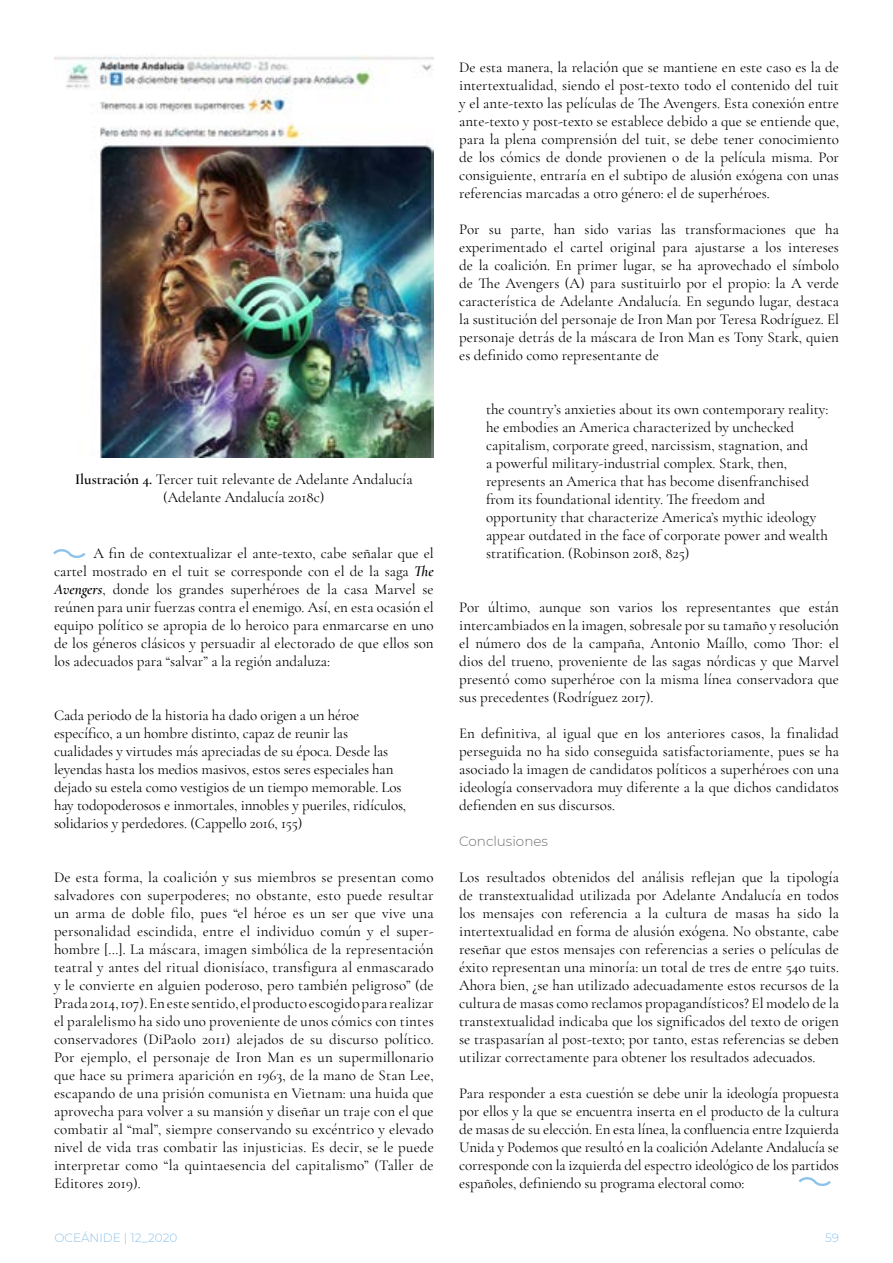
<style>
.page{position:relative;width:893px;height:1263px;background:#fff}
.page>*{position:absolute;margin:0;border:0;box-sizing:border-box;transform-origin:0 0}
.t1{font:15px/18px "Cormorant Garamond";color:#000;text-align:justify}
.t2{font:300 13.5px "Montserrat";color:#706f6f}
.t3{font:300 12px "Montserrat";color:#8dc2ea}
.s1{font-weight:600}
.s2{font-weight:600;font-style:italic}
</style>
<div class="page">
<svg style="left:798px;top:1177px;width:33px;height:9px"></svg>
<svg style="left:53px;top:549px;width:33px;height:9px"></svg>
<img style="left:54px;top:54px;width:380px;height:403px">
<p class="t1" style="left:75px;top:470px;width:339px;text-align:center"><span class="s1">Ilustración 4.</span> Tercer tuit relevante de Adelante Andalucía (Adelante Andalucía 2018c)</p>
<p class="t1" style="left:54px;top:544px;width:381px;text-indent:39px">A fin de contextualizar el ante-texto, cabe señalar que el cartel mostrado en el tuit se corresponde con el de la saga <span class="s2">The Avengers</span>, donde los grandes superhéroes de la casa Marvel se reúnen para unir fuerzas contra el enemigo. Así, en esta ocasión el equipo político se apropia de lo heroico para enmarcarse en uno de los géneros clásicos y persuadir al electorado de que ellos son los adecuados para “salvar” a la región andaluza:</p>
<p class="t1" style="left:54px;top:706px;width:354px;text-align:left">Cada periodo de la historia ha dado origen a un héroe específico, a un hombre distinto, capaz de reunir las cualidades y virtudes más apreciadas de su época. Desde las leyendas hasta los medios masivos, estos seres especiales han dejado su estela como vestigios de un tiempo memorable. Los hay todopoderosos e inmortales, innobles y pueriles, ridículos, solidarios y perdedores. (Cappello 2016, 155)</p>
<p class="t1" style="left:54px;top:868px;width:381px">De esta forma, la coalición y sus miembros se presentan como salvadores con superpoderes; no obstante, esto puede resultar un arma de doble filo, pues “el héroe es un ser que vive una personalidad escindida, entre el individuo común y el super&shy;hombre […]. La máscara, imagen simbólica de la representación teatral y antes del ritual dionisíaco, transfigura al enmascarado y le convierte en alguien poderoso, pero también peligroso” (de Prada 2014, 107). En este sentido, el producto escogido para realizar el paralelismo ha sido uno proveniente de unos cómics con tintes conservadores (DiPaolo 2011) alejados de su discurso político.<br>Por ejemplo, el personaje de Iron Man es un supermillonario que hace su primera aparición en 1963, de la mano de Stan Lee, escapando de una prisión comunista en Vietnam: una huida que aprovecha para volver a su mansión y diseñar un traje con el que combatir al “mal”, siempre conservando su excéntrico y elevado nivel de vida tras combatir las injusticias. Es decir, se le puede interpretar como “la quintaesencia del capitalismo” (Taller de Editores 2019).</p>
<p class="t1" style="left:459px;top:58px;width:381px">De esta manera, la relación que se mantiene en este caso es la de intertextualidad, siendo el post-texto todo el contenido del tuit y el ante-texto las películas de The Avengers. Esta conexión entre ante-texto y post-texto se establece debido a que se entiende que, para la plena comprensión del tuit, se debe tener conocimiento de los cómics de donde provienen o de la película misma. Por consiguiente, entraría en el subtipo de alusión exógena con unas referencias marcadas a otro género: el de superhéroes.</p>
<p class="t1" style="left:459px;top:220px;width:381px">Por su parte, han sido varias las transformaciones que ha experimentado el cartel original para ajustarse a los intereses de la coalición. En primer lugar, se ha aprovechado el símbolo de The Avengers (A) para sustituirlo por el propio: la A verde característica de Adelante Andalucía. En segundo lugar, destaca la sustitución del personaje de Iron Man por Teresa Rodríguez. El personaje detrás de la máscara de Iron Man es Tony Stark, quien es definido como representante de</p>
<p class="t1" style="left:486px;top:400px;width:344px;text-align:left">the country’s anxieties about its own contemporary reality: he embodies an America characterized by unchecked capitalism, corporate greed, narcissism, stagnation, and<br>a powerful military-industrial complex. Stark, then, represents an America that has become disenfranchised from its foundational identity. The freedom and opportunity that characterize America’s mythic ideology appear outdated in the face of corporate power and wealth stratification. (Robinson 2018, 825)</p>
<p class="t1" style="left:459px;top:598px;width:381px">Por último, aunque son varios los representantes que están intercambiados en la imagen, sobresale por su tamaño y resolución el número dos de la campaña, Antonio Maíllo, como Thor: el dios del trueno, proveniente de las sagas nórdicas y que Marvel presentó como superhéroe con la misma línea conservadora que sus precedentes (Rodríguez 2017).</p>
<p class="t1" style="left:459px;top:724px;width:381px">En definitiva, al igual que en los anteriores casos, la finalidad perseguida no ha sido conseguida satisfactoriamente, pues se ha asociado la imagen de candidatos políticos a superhéroes con una ideología conservadora muy diferente a la que dichos candidatos defienden en sus discursos.</p>
<p class="t2" style="left:459px;top:832px;width:90px">Conclusiones</p>
<p class="t1" style="left:459px;top:868px;width:381px">Los resultados obtenidos del análisis reflejan que la tipología de transtextualidad utilizada por Adelante Andalucía en todos los mensajes con referencia a la cultura de masas ha sido la intertextualidad en forma de alusión exógena. No obstante, cabe reseñar que estos mensajes con referencias a series o películas de éxito representan una minoría: un total de tres de entre 540 tuits.<br>Ahora bien, ¿se han utilizado adecuadamente estos recursos de la cultura de masas como reclamos propagandísticos? El modelo de la transtextualidad indicaba que los significados del texto de origen se traspasarían al post-texto; por tanto, estas referencias se deben utilizar correctamente para obtener los resultados adecuados.</p>
<p class="t1" style="left:459px;top:1084px;width:381px">Para responder a esta cuestión se debe unir la ideología propuesta por ellos y la que se encuentra inserta en el producto de la cultura de masas de su elección. En esta línea, la confluencia entre Izquierda Unida y Podemos que resultó en la coalición Adelante Andalucía se corresponde con la izquierda del espectro ideológico de los partidos españoles, definiendo su programa electoral como:</p>
<p class="t3" style="left:54px;top:1230px;width:125px">OCEÁNIDE | 12_2020</p>
<p class="t3" style="left:825px;top:1230px;width:15px">59</p>
</div>
